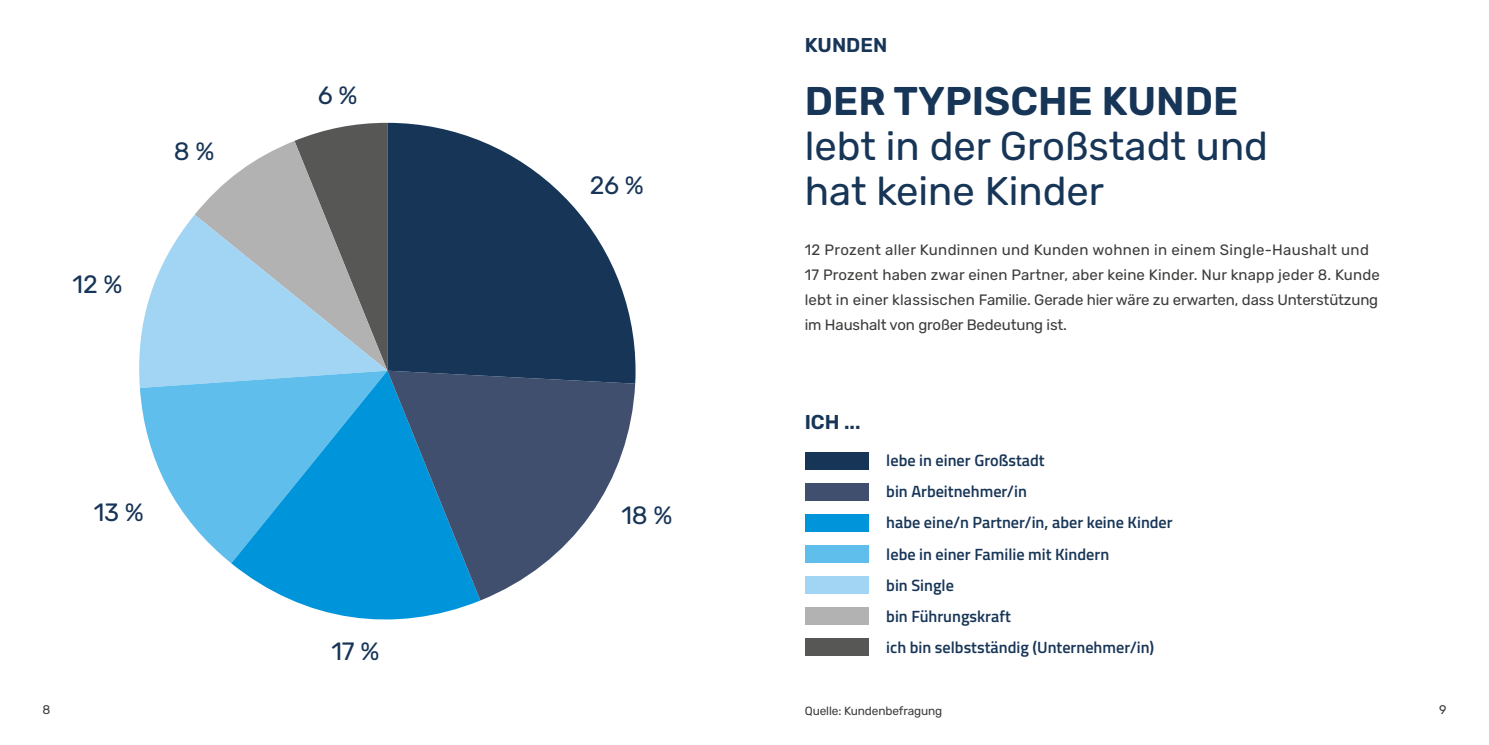
<style>
.page{position:relative;width:1489px;height:745px;background:#fff}
.page>*{position:absolute;margin:0;border:0;box-sizing:border-box;transform-origin:0 0}
.t1{font:40px/45px "Rubik";color:#173557}
.t2{font:600 40px "Rubik";color:#173557}
.t3{font:25px "Rubik";letter-spacing:-.01em;color:#173557}
.t4{font:600 20px "Rubik";color:#173557}
.t5{font:600 16.25px/31px "Titillium Web";color:#173557}
.t6{font:15px/25px "Rubik";letter-spacing:.01em;color:#3c3c3b}
.t7{font:12.5px "Rubik";color:#3c3c3b}
.t8{font:11.88px "Rubik";letter-spacing:-.01em;color:#3c3c3b}
</style>
<div class="page">
<div style="left:804px;top:514px;width:64px;height:17px;background:#0095db"></div>
<div style="left:804px;top:545px;width:64px;height:17px;background:#60beec"></div>
<div style="left:804px;top:576px;width:64px;height:17px;background:#a2d4f4"></div>
<div style="left:804px;top:607px;width:64px;height:17px;background:#b3b2b2"></div>
<div style="left:804px;top:638px;width:64px;height:17px;background:#575756"></div>
<div style="left:804px;top:483px;width:64px;height:17px;background:#414f6f"></div>
<div style="left:804px;top:452px;width:64px;height:17px;background:#173557"></div>
<svg style="left:139px;top:123px;width:248px;height:265px"></svg>
<svg style="left:140px;top:370px;width:91px;height:193px;fill:#60beec"></svg>
<svg style="left:231px;top:370px;width:249px;height:250px;background:#3baee4"></svg>
<svg style="left:387px;top:383px;width:248px;height:217px;fill:#414f6f"></svg>
<svg style="left:387px;top:123px;width:248px;height:260px;fill:#173557"></svg>
<h2 class="t3" style="left:73px;top:266px;width:51px">12 %</h2>
<h2 class="t3" style="left:174px;top:133px;width:42px">8 %</h2>
<h2 class="t3" style="left:94px;top:494px;width:52px">13 %</h2>
<h2 class="t3" style="left:318px;top:77px;width:41px">6 %</h2>
<h2 class="t3" style="left:331px;top:632px;width:49px">17 %</h2>
<h2 class="t3" style="left:589px;top:167px;width:56px">26 %</h2>
<h2 class="t3" style="left:621px;top:496px;width:53px">18 %</h2>
<h3 class="t4" style="left:804px;top:30px;width:84px">KUNDEN</h3>
<h1 class="t2" style="left:804px;top:71px;width:435px">DER TYPISCHE KUNDE</h1>
<h1 class="t1" style="left:804px;top:125px;width:465px">lebt in der Großstadt und hat keine Kinder</h1>
<p class="t6" style="left:804px;top:238px;width:576px">12 Prozent aller Kundinnen und Kunden wohnen in einem Single-Haushalt und 17 Prozent haben zwar einen Partner, aber keine Kinder. Nur knapp jeder 8. Kunde lebt in einer klassischen Familie. Gerade hier wäre zu erwarten, dass Unterstützung im Haushalt von großer Bedeutung ist.</p>
<h3 class="t4" style="left:804px;top:406px;width:57px">ICH ...</h3>
<p class="t5" style="left:886px;top:444px;width:160px">lebe in einer Großstadt</p>
<p class="t5" style="left:886px;top:475px;width:142px">bin Arbeitnehmer/in</p>
<p class="t5" style="left:886px;top:506px;width:288px">habe eine/n Partner/in, aber keine Kinder lebe in einer Familie mit Kindern<br>bin Single<br>bin Führungskraft<br>ich bin selbstständig (Unternehmer/in)</p>
<p class="t7" style="left:42px;top:700px;width:9px">8</p>
<p class="t7" style="left:1438px;top:700px;width:9px">9</p>
<p class="t8" style="left:804px;top:701px;width:139px">Quelle: Kundenbefragung</p>
</div>
